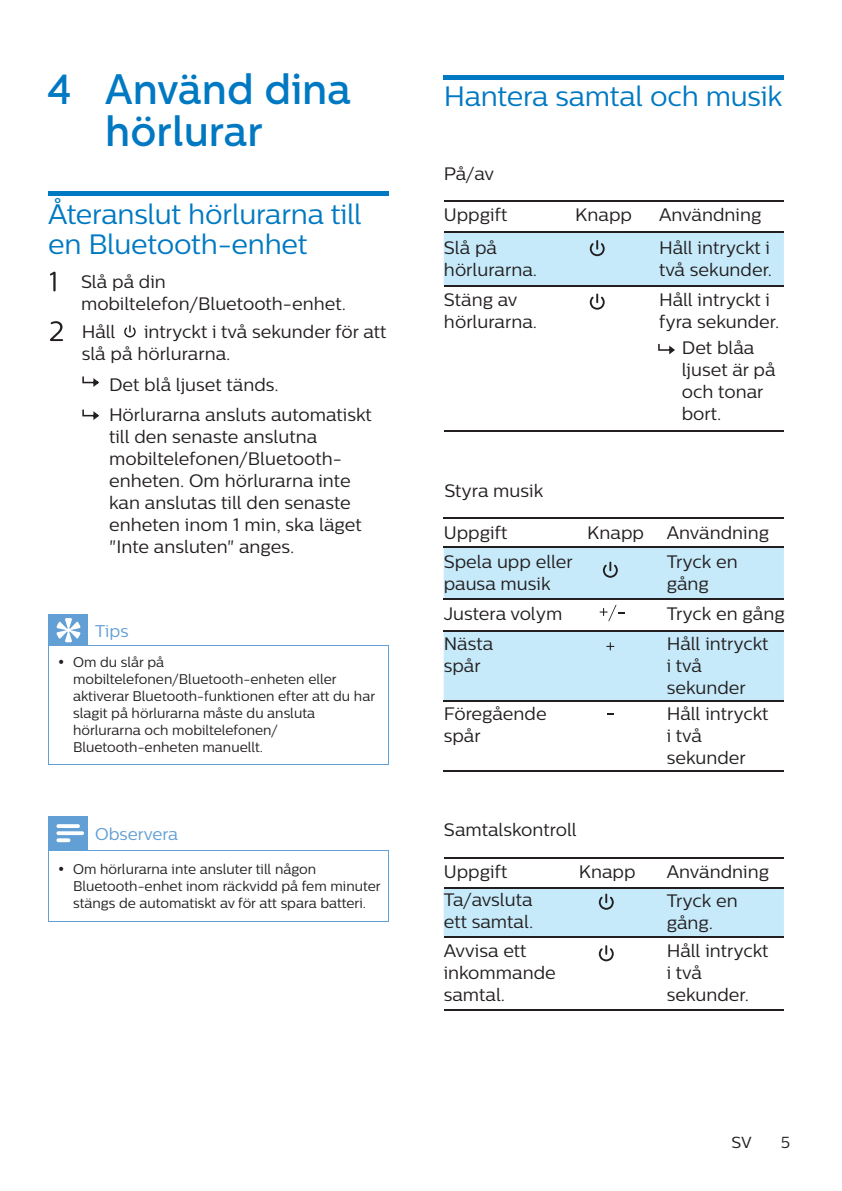
<style>
.page{position:relative;width:842px;height:1191px;background:#fff}
.page>*{position:absolute;margin:0;border:0;box-sizing:border-box;transform-origin:0 0}
.t1{font:500 42px/42px "Centrale Sans";color:#0079c2}
.t2{font:28px/30px "Centrale Sans";letter-spacing:-.01em;color:#0079c2}
.t3{font:18px/22px "Centrale Sans";color:#231f20}
.t4{font:17px "Centrale Sans";color:#629fd5}
.t5{font:16px "Centrale Sans";color:#231f20}
.t6{font:14px/17px "Centrale Sans";color:#231f20}
</style>
<div class="page">
<hr style="left:48px;top:192px;width:340px;height:4px;background:#0079c2">
<svg style="left:50px;top:272px;width:6px;height:19px"></svg>
<svg style="left:50px;top:321px;width:13px;height:20px"></svg>
<svg style="left:82px;top:376px;width:17px;height:11px"></svg>
<svg style="left:82px;top:409px;width:17px;height:11px"></svg>
<div style="left:49px;top:614px;width:38px;height:31px;background:#629fd5"></div>
<hr style="left:48px;top:645px;width:1px;height:119px;background:#629fd5">
<hr style="left:388px;top:646px;width:1px;height:118px;background:#629fd5">
<hr style="left:48px;top:764px;width:39px;height:1px;background:#629fd5">
<hr style="left:87px;top:764px;width:302px;height:1px;background:#629fd5">
<hr style="left:48px;top:615px;width:1px;height:30px;background:#629fd5">
<hr style="left:48px;top:614px;width:40px;height:1px;background:#629fd5">
<hr style="left:87px;top:615px;width:1px;height:30px;background:#629fd5">
<hr style="left:87px;top:645px;width:302px;height:1px;background:#629fd5">
<svg style="left:57px;top:618px;width:23px;height:24px"></svg>
<div style="left:48px;top:816px;width:39px;height:34px;background:#629fd5"></div>
<hr style="left:48px;top:850px;width:1px;height:71px;background:#629fd5">
<hr style="left:388px;top:850px;width:1px;height:71px;background:#629fd5">
<hr style="left:48px;top:921px;width:39px;height:1px;background:#629fd5">
<hr style="left:87px;top:921px;width:302px;height:1px;background:#629fd5">
<hr style="left:87px;top:816px;width:1px;height:34px;background:#629fd5">
<hr style="left:87px;top:850px;width:302px;height:1px;background:#629fd5">
<svg style="left:56px;top:824px;width:28px;height:18px"></svg>
<hr style="left:444px;top:75px;width:340px;height:4px;background:#0079c2">
<hr style="left:444px;top:200px;width:121px;height:1px;background:#231f20">
<hr style="left:565px;top:200px;width:83px;height:1px;background:#231f20">
<hr style="left:648px;top:200px;width:136px;height:1px;background:#231f20">
<hr style="left:444px;top:431px;width:121px;height:1px;background:#231f20">
<hr style="left:565px;top:431px;width:83px;height:1px;background:#231f20">
<hr style="left:648px;top:431px;width:136px;height:1px;background:#231f20">
<div style="left:444px;top:232px;width:340px;height:54px;background:#c6eafa"></div>
<svg style="left:590px;top:293px;width:15px;height:17px"></svg>
<svg style="left:658px;top:344px;width:17px;height:10px"></svg>
<svg style="left:444px;top:547px;width:340px;height:153px;fill:#c6eafa"></svg>
<hr style="left:444px;top:517px;width:133px;height:1px;background:#231f20">
<hr style="left:577px;top:517px;width:97px;height:1px;background:#231f20">
<hr style="left:674px;top:517px;width:110px;height:1px;background:#231f20">
<hr style="left:444px;top:546px;width:133px;height:1px;background:#231f20">
<hr style="left:577px;top:546px;width:97px;height:1px;background:#231f20">
<hr style="left:674px;top:546px;width:110px;height:1px;background:#231f20">
<hr style="left:444px;top:598px;width:133px;height:1px;background:#231f20">
<hr style="left:577px;top:598px;width:97px;height:1px;background:#231f20">
<hr style="left:674px;top:598px;width:110px;height:1px;background:#231f20">
<hr style="left:444px;top:631px;width:133px;height:1px;background:#231f20">
<hr style="left:577px;top:631px;width:97px;height:1px;background:#231f20">
<hr style="left:674px;top:631px;width:110px;height:1px;background:#231f20">
<hr style="left:444px;top:700px;width:133px;height:1px;background:#231f20">
<hr style="left:577px;top:700px;width:97px;height:1px;background:#231f20">
<hr style="left:674px;top:700px;width:110px;height:1px;background:#231f20">
<hr style="left:444px;top:770px;width:133px;height:1px;background:#231f20">
<hr style="left:577px;top:770px;width:97px;height:1px;background:#231f20">
<hr style="left:674px;top:770px;width:110px;height:1px;background:#231f20">
<svg style="left:606px;top:642px;width:8px;height:8px"></svg>
<svg style="left:600px;top:605px;width:25px;height:16px"></svg>
<hr style="left:444px;top:857px;width:139px;height:1px;background:#231f20">
<hr style="left:583px;top:857px;width:83px;height:1px;background:#231f20">
<hr style="left:666px;top:857px;width:118px;height:1px;background:#231f20">
<hr style="left:444px;top:1009px;width:139px;height:1px;background:#231f20">
<hr style="left:583px;top:1009px;width:83px;height:1px;background:#231f20">
<hr style="left:666px;top:1009px;width:118px;height:1px;background:#231f20">
<svg style="left:603px;top:561px;width:15px;height:17px"></svg>
<div style="left:444px;top:887px;width:340px;height:50px;background:#c6eafa"></div>
<svg style="left:599px;top:945px;width:15px;height:16px"></svg>
<svg style="left:124px;top:325px;width:12px;height:12px"></svg>
<h1 class="t1" style="left:105px;top:68px;width:247px;text-indent:-58px">4 Använd dina hörlurar</h1>
<h2 class="t2" style="left:48px;top:199px;width:315px">Återanslut hörlurarna till en Bluetooth-enhet</h2>
<p class="t3" style="left:81px;top:271px;width:266px">Slå på din mobiltelefon/Bluetooth-enhet.</p>
<p class="t3" style="left:82px;top:320px;width:35px">Håll</p>
<p class="t3" style="left:82px;top:320px;width:306px;text-indent:62px">intryckt i två sekunder för att slå på hörlurarna.</p>
<p class="t3" style="left:109px;top:369px;width:264px;line-height:30.6px">Det blå ljuset tänds.<br>Hörlurarna ansluts automatiskt</p>
<p class="t3" style="left:109px;top:426px;width:254px">till den senaste anslutna mobiltelefonen/Bluetooth&shy;enheten. Om hörlurarna inte kan anslutas till den senaste enheten inom 1 min, ska läget "Inte ansluten" anges.</p>
<p class="t4" style="left:95px;top:621px;width:35px">Tips</p>
<p class="t6" style="left:73px;top:653px;width:304px;text-indent:-15px">• Om du slår på mobiltelefonen/Bluetooth-enheten eller aktiverar Bluetooth-funktionen efter att du har slagit på hörlurarna måste du ansluta hörlurarna och mobiltelefonen/ Bluetooth-enheten manuellt.</p>
<p class="t4" style="left:95px;top:823px;width:84px">Observera</p>
<p class="t6" style="left:73px;top:860px;width:309px;text-indent:-15px">• Om hörlurarna inte ansluter till någon<br>Bluetooth-enhet inom räckvidd på fem minuter stängs de automatiskt av för att spara batteri.</p>
<h2 class="t2" style="left:444px;top:81px;width:340px">Hantera samtal och musik</h2>
<p class="t3" style="left:444px;top:162px;width:52px">På/av</p>
<p class="t3" style="left:444px;top:204px;width:65px">Uppgift</p>
<p class="t3" style="left:575px;top:204px;width:58px">Knapp</p>
<p class="t3" style="left:659px;top:204px;width:104px">Användning</p>
<p class="t3" style="left:444px;top:236px;width:95px">Slå på hörlurarna.</p>
<p class="t3" style="left:659px;top:236px;width:115px">Håll intryckt i två sekunder.</p>
<p class="t3" style="left:659px;top:288px;width:122px">Håll intryckt i fyra sekunder.</p>
<p class="t3" style="left:682px;top:337px;width:95px">Det blåa ljuset är på och tonar bort.</p>
<p class="t3" style="left:444px;top:288px;width:95px">Stäng av hörlurarna.</p>
<p class="t3" style="left:444px;top:479px;width:100px">Styra musik</p>
<p class="t3" style="left:444px;top:517px;width:131px;line-height:29.4px">Uppgift<br>Spela upp eller</p>
<p class="t3" style="left:444px;top:572px;width:108px">pausa musik</p>
<p class="t3" style="left:587px;top:521px;width:58px">Knapp</p>
<p class="t3" style="left:667px;top:521px;width:104px">Användning</p>
<p class="t3" style="left:667px;top:550px;width:73px">Tryck en gång</p>
<p class="t3" style="left:444px;top:602px;width:120px">Justera volym</p>
<p class="t3" style="left:667px;top:602px;width:120px">Tryck en gång</p>
<p class="t3" style="left:444px;top:632px;width:51px">Nästa spår</p>
<p class="t3" style="left:444px;top:702px;width:104px">Föregående spår</p>
<p class="t3" style="left:667px;top:702px;width:103px">Håll intryckt i två sekunder</p>
<p class="t3" style="left:667px;top:632px;width:103px">Håll intryckt i två sekunder</p>
<p class="t3" style="left:444px;top:818px;width:134px">Samtalskontroll</p>
<p class="t3" style="left:444px;top:857px;width:90px;line-height:28px">Uppgift<br>Ta/avsluta</p>
<p class="t3" style="left:444px;top:910px;width:91px">ett samtal.</p>
<p class="t3" style="left:444px;top:939px;width:114px">Avvisa ett inkommande samtal.</p>
<p class="t3" style="left:579px;top:860px;width:58px">Knapp</p>
<p class="t3" style="left:667px;top:860px;width:104px">Användning</p>
<p class="t3" style="left:667px;top:889px;width:73px">Tryck en gång.</p>
<p class="t3" style="left:667px;top:939px;width:103px">Håll intryckt i två sekunder.</p>
<p class="t5" style="left:731px;top:1133px;width:22px">SV</p>
<p class="t5" style="left:781px;top:1133px;width:11px">5</p>
</div>
